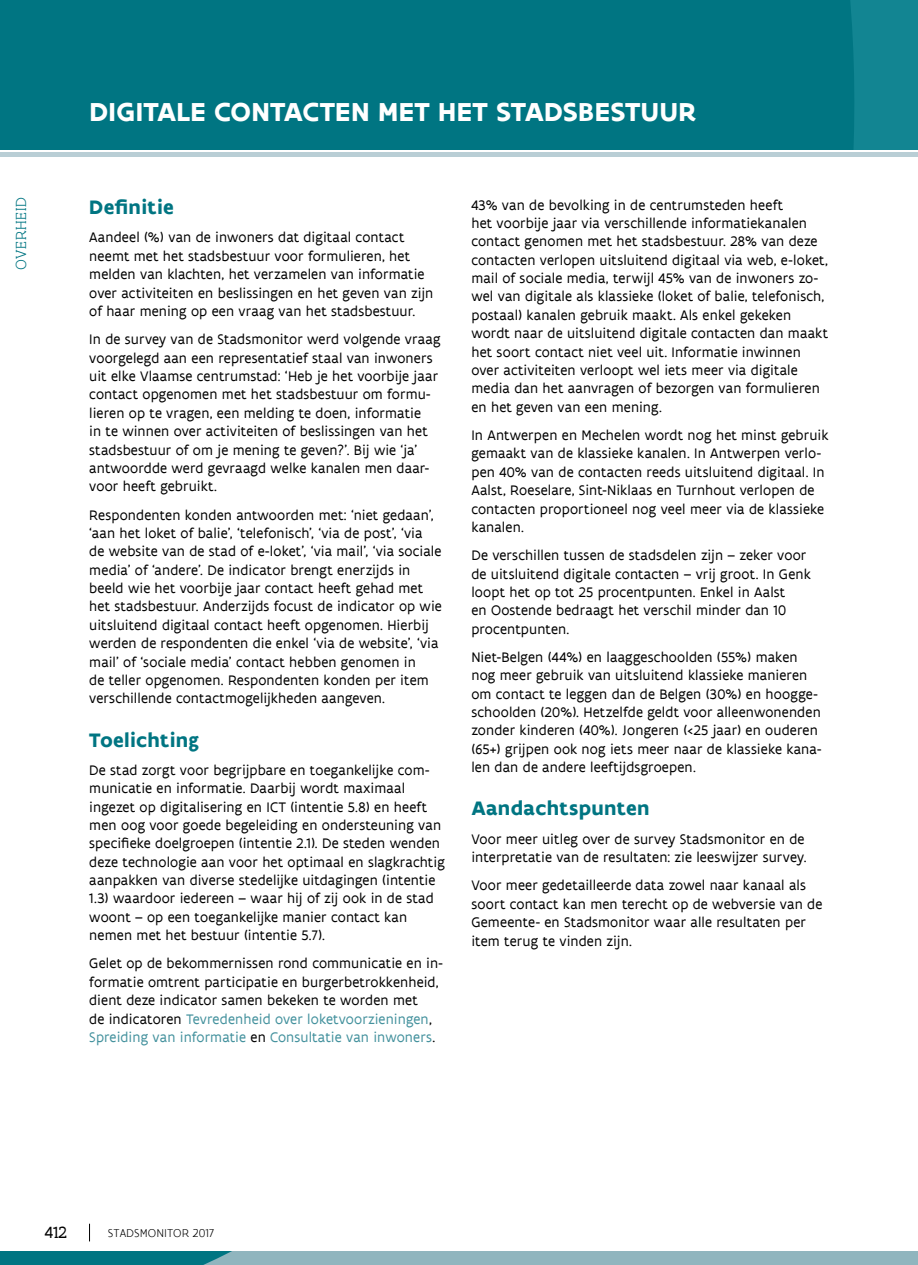
<style>
.page{position:relative;width:918px;height:1265px;background:#fff}
.page>*{position:absolute;margin:0;border:0;box-sizing:border-box;transform-origin:0 0}
.titel_indicator{font:700 28px "Flanders Art Sans";letter-spacing:.01em;color:#fff}
.titeltje{font:700 21px "Flanders Art Sans";letter-spacing:.015em;color:#007582}
.t1{font:17.5px "Flanders Art Serif";color:#000}
.t2{font:300 15.75px "Flanders Art Serif";letter-spacing:.05em;color:#007582}
.body_tekst{font:14.88px/18.4px "Flanders Art Sans";letter-spacing:.01em;color:#000}
.t3{font:300 12.25px "Flanders Art Sans";color:#000}
.s1{color:#43919d}
</style>
<div class="page">
<div style="left:0;top:0;width:918px;height:149px;background:#007582"></div>
<div style="left:0;top:152px;width:918px;height:5px;background:#b9ced5"></div>
<svg style="left:89px;top:1224px;width:1px;height:17px"></svg>
<svg style="left:0;top:1251px;width:918px;height:14px;background:#6da5af"></svg>
<p class="t2" style="left:12px;top:270px;width:74px;rotate:-90deg">OVERHEID</p>
<p class="titel_indicator" style="left:89px;top:94px;width:608px">DIGITALE CONTACTEN MET HET STADSBESTUUR</p>
<p class="titeltje" style="left:89px;top:194px;width:86px">Definitie</p>
<p class="body_tekst" style="left:89px;top:229px;width:345px">Aandeel (%) van de inwoners dat digitaal contact neemt met het stadsbestuur voor formulieren, het melden van klachten, het verzamelen van informatie over activiteiten en beslissingen en het geven van zijn of haar mening op een vraag van het stadsbestuur.</p>
<p class="body_tekst" style="left:89px;top:330px;width:353px">In de survey van de Stadsmonitor werd volgende vraag voorgelegd aan een representatief staal van inwoners uit elke Vlaamse centrumstad: ‘Heb je het voorbije jaar contact opgenomen met het stadsbestuur om formu&shy;lieren op te vragen, een melding te doen, informatie<br>in te winnen over activiteiten of beslissingen van het stadsbestuur of om je mening te geven?’. Bij wie ‘ja’ antwoordde werd gevraagd welke kanalen men daar&shy;voor heeft gebruikt.</p>
<p class="body_tekst" style="left:89px;top:506px;width:354px">Respondenten konden antwoorden met: ‘niet gedaan’, ‘aan het loket of balie’, ‘telefonisch’, ‘via de post’, ‘via<br>de website van de stad of e-loket’, ‘via mail’, ‘via sociale media’ of ‘andere’. De indicator brengt enerzijds in beeld wie het voorbije jaar contact heeft gehad met het stadsbestuur. Anderzijds focust de indicator op wie uitsluitend digitaal contact heeft opgenomen. Hierbij werden de respondenten die enkel ‘via de website’, ‘via mail’ of ‘sociale media’ contact hebben genomen in<br>de teller opgenomen. Respondenten konden per item verschillende contactmogelijkheden aangeven.</p>
<p class="titeltje" style="left:89px;top:726px;width:111px">Toelichting</p>
<p class="body_tekst" style="left:89px;top:761px;width:357px">De stad zorgt voor begrijpbare en toegankelijke com&shy;municatie en informatie. Daarbij wordt maximaal ingezet op digitalisering en ICT (intentie 5.8) en heeft men oog voor goede begeleiding en ondersteuning van specifieke doelgroepen (intentie 2.1). De steden wenden deze technologie aan voor het optimaal en slagkrachtig aanpakken van diverse stedelijke uitdagingen (intentie 1.3) waardoor iedereen – waar hij of zij ook in de stad woont – op een toegankelijke manier contact kan nemen met het bestuur (intentie 5.7).</p>
<p class="body_tekst" style="left:89px;top:955px;width:355px">Gelet op de bekommernissen rond communicatie en in&shy;formatie omtrent participatie en burgerbetrokkenheid, dient deze indicator samen bekeken te worden met<br>de indicatoren <span class="s1">Tevredenheid over loketvoorzieningen</span>, <span class="s1">Spreiding van informatie</span> en <span class="s1">Consultatie van inwoners</span>.</p>
<p class="body_tekst" style="left:471px;top:196px;width:358px">43% van de bevolking in de centrumsteden heeft<br>het voorbije jaar via verschillende informatiekanalen contact genomen met het stadsbestuur. 28% van deze contacten verlopen uitsluitend digitaal via web, e-loket, mail of sociale media, terwijl 45% van de inwoners zo&shy;wel van digitale als klassieke (loket of balie, telefonisch, postaal) kanalen gebruik maakt. Als enkel gekeken wordt naar de uitsluitend digitale contacten dan maakt het soort contact niet veel uit. Informatie inwinnen over activiteiten verloopt wel iets meer via digitale media dan het aanvragen of bezorgen van formulieren en het geven van een mening.</p>
<p class="body_tekst" style="left:471px;top:426px;width:358px">In Antwerpen en Mechelen wordt nog het minst gebruik gemaakt van de klassieke kanalen. In Antwerpen verlo&shy;pen 40% van de contacten reeds uitsluitend digitaal. In Aalst, Roeselare, Sint-Niklaas en Turnhout verlopen de contacten proportioneel nog veel meer via de klassieke kanalen.</p>
<p class="body_tekst" style="left:471px;top:546px;width:341px">De verschillen tussen de stadsdelen zijn – zeker voor de uitsluitend digitale contacten – vrij groot. In Genk loopt het op tot 25 procentpunten. Enkel in Aalst<br>en Oostende bedraagt het verschil minder dan 10 procentpunten.</p>
<p class="body_tekst" style="left:471px;top:648px;width:352px">Niet-Belgen (44%) en laaggeschoolden (55%) maken nog meer gebruik van uitsluitend klassieke manieren om contact te leggen dan de Belgen (30%) en hoogge&shy;schoolden (20%). Hetzelfde geldt voor alleenwonenden zonder kinderen (40%). Jongeren (&lt;25 jaar) en ouderen (65+) grijpen ook nog iets meer naar de klassieke kana&shy;len dan de andere leeftijdsgroepen.</p>
<p class="titeltje" style="left:471px;top:795px;width:180px">Aandachtspunten</p>
<p class="body_tekst" style="left:471px;top:830px;width:337px">Voor meer uitleg over de survey Stadsmonitor en de interpretatie van de resultaten: zie leeswijzer survey.</p>
<p class="body_tekst" style="left:471px;top:877px;width:352px">Voor meer gedetailleerde data zowel naar kanaal als soort contact kan men terecht op de webversie van de Gemeente- en Stadsmonitor waar alle resultaten per item terug te vinden zijn.</p>
<p class="t1" style="left:45px;top:1222px;width:24px">412</p>
<p class="t3" style="left:108px;top:1226px;width:108px">STADSMONITOR 2017</p>
</div>
